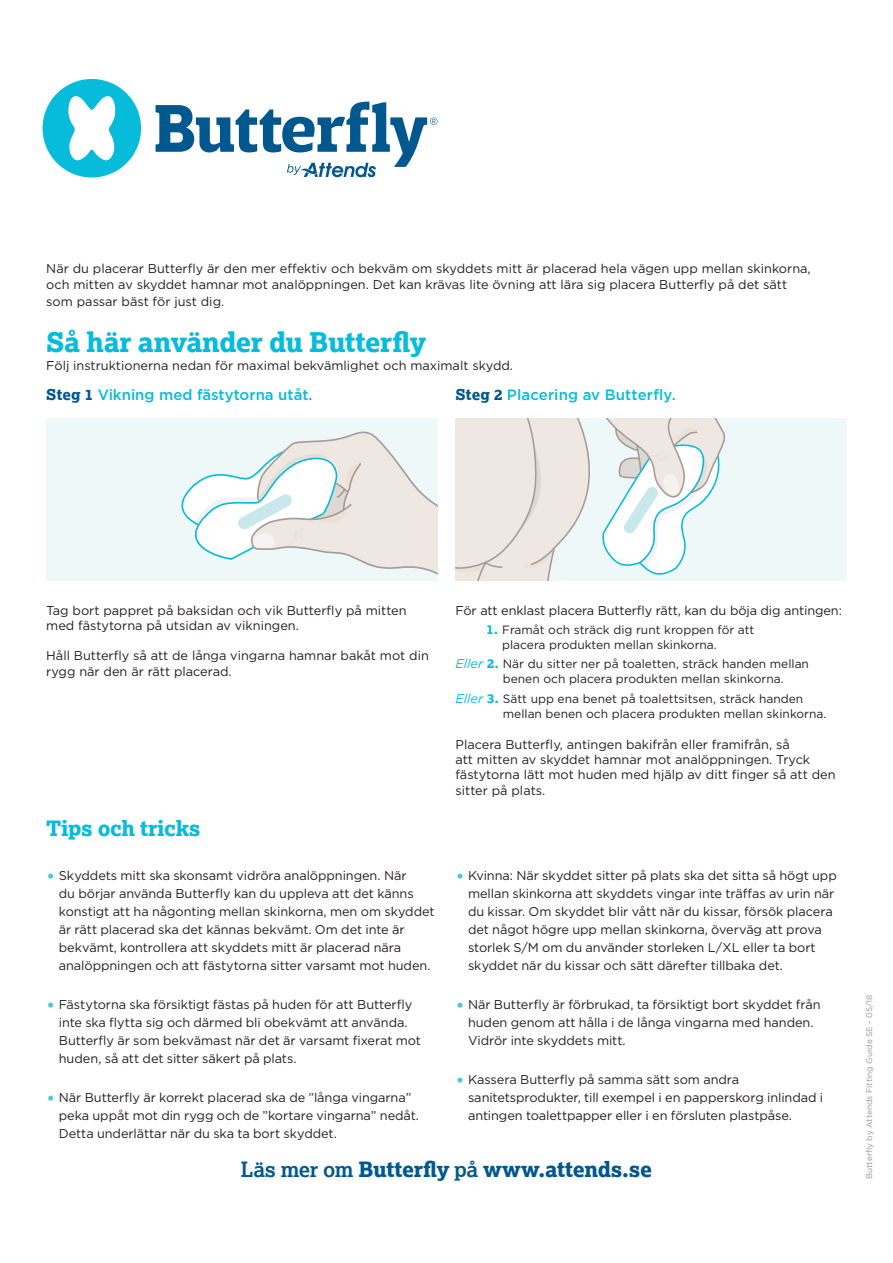
<style>
.page{position:relative;width:893px;height:1263px;background:#fff}
.page>*{position:absolute;margin:0;border:0;box-sizing:border-box;transform-origin:0 0}
.t1{font:800 27px "Lexia";letter-spacing:-.015em;color:#07bbda}
.t2{font:800 21px "Lexia";letter-spacing:-.015em;color:#01588f}
.t3{font:800 21px "Lexia";letter-spacing:-.01em;color:#07bbda}
.t4{font:500 15px "Gotham";color:#07bbda}
.t5{font:12.75px/18px "Gotham";letter-spacing:-.005em;color:#231f20}
.t6{font:12px/15.3px "Gotham";color:#231f20}
.t7{font:8.25px "Gotham";color:#939598}
.s1{font-family:"Lexia";font-weight:800;color:#01588f}
.s2{font-size:19.5px;color:#4fc7e0}
.s3{font-family:"Lexia";font-weight:800;font-size:12.75px;color:#07bbda}
.s4{font-style:italic;font-size:12.75px;color:#07bbda}
.s5{font-weight:700}
</style>
<div class="page">
<svg style="left:43px;top:79px;width:98px;height:98px"></svg>
<svg style="left:156px;top:102px;width:281px;height:75px"></svg>
<div style="left:46px;top:418px;width:391px;height:162px;background:#eef8f9"></div>
<svg style="left:181px;top:431px;width:256px;height:143px"></svg>
<div style="left:455px;top:418px;width:392px;height:162px;background:#eef8f9"></div>
<svg style="left:455px;top:418px;width:271px;height:162px"></svg>
<p class="t5" style="left:46px;top:259px;width:766px;line-height:16.5px">När du placerar Butterfly är den mer effektiv och bekväm om skyddets mitt är placerad hela vägen upp mellan skinkorna, och mitten av skyddet hamnar mot analöppningen. Det kan krävas lite övning att lära sig placera Butterfly på det sätt som passar bäst för just dig.</p>
<h1 class="t1" style="left:46px;top:325px;width:381px">Så här använder du Butterfly</h1>
<p class="t5" style="left:46px;top:356px;width:468px">Följ instruktionerna nedan för maximal bekvämlighet och maximalt skydd.</p>
<p class="t4" style="left:46px;top:385px;width:268px"><span class="s1">Steg 1</span> Vikning med fästytorna utåt.</p>
<p class="t4" style="left:455px;top:385px;width:222px"><span class="s1">Steg 2</span> Placering av Butterfly.</p>
<p class="t5" style="left:46px;top:602px;width:362px;line-height:15.3px">Tag bort pappret på baksidan och vik Butterfly på mitten med fästytorna på utsidan av vikningen.</p>
<p class="t5" style="left:46px;top:648px;width:384px;line-height:15.3px">Håll Butterfly så att de långa vingarna hamnar bakåt mot din rygg när den är rätt placerad.</p>
<h2 class="t3" style="left:46px;top:815px;width:156px">Tips och tricks</h2>
<p class="t5" style="left:59px;top:866px;width:377px;text-indent:-13px"><span class="s2">•</span> Skyddets mitt ska skonsamt vidröra analöppningen. När<br>du börjar använda Butterfly kan du uppleva att det känns konstigt att ha någonting mellan skinkorna, men om skyddet är rätt placerad ska det kännas bekvämt. Om det inte är bekvämt, kontrollera att skyddets mitt är placerad nära analöppningen och att fästytorna sitter varsamt mot huden.</p>
<p class="t5" style="left:59px;top:995px;width:364px;text-indent:-13px"><span class="s2">•</span> Fästytorna ska försiktigt fästas på huden för att Butterfly inte ska flytta sig och därmed bli obekvämt att använda.<br>Butterfly är som bekvämast när det är varsamt fixerat mot huden, så att det sitter säkert på plats.</p>
<p class="t5" style="left:59px;top:1088px;width:362px;text-indent:-13px"><span class="s2">•</span> När Butterfly är korrekt placerad ska de ”långa vingarna” peka uppåt mot din rygg och de ”kortare vingarna” nedåt.<br>Detta underlättar när du ska ta bort skyddet.</p>
<p class="t5" style="left:455px;top:601px;width:388px">För att enklast placera Butterfly rätt, kan du böja dig antingen:</p>
<p class="t6" style="left:502px;top:622px;width:254px;line-height:14.4px;text-indent:-16px"><span class="s3">1.</span> Framåt och sträck dig runt kroppen för att placera produkten mellan skinkorna.</p>
<p class="t6" style="left:503px;top:656px;width:308px;text-indent:-47px"><span class="s4">Eller</span> <span class="s3">2.</span> När du sitter ner på toaletten, sträck handen mellan benen och placera produkten mellan skinkorna.</p>
<p class="t6" style="left:503px;top:691px;width:325px;text-indent:-47px"><span class="s4">Eller</span> <span class="s3">3.</span> Sätt upp ena benet på toalettsitsen, sträck handen mellan benen och placera produkten mellan skinkorna.</p>
<p class="t5" style="left:455px;top:736px;width:382px;line-height:15.3px">Placera Butterfly, antingen bakifrån eller framifrån, så<br>att mitten av skyddet hamnar mot analöppningen. Tryck fästytorna lätt mot huden med hjälp av ditt finger så att den sitter på plats.</p>
<p class="t5" style="left:468px;top:866px;width:370px;text-indent:-13px"><span class="s2">•</span> Kvinna: När skyddet sitter på plats ska det sitta så högt upp mellan skinkorna att skyddets vingar inte träffas av urin när du kissar. Om skyddet blir vått när du kissar, försök placera det något högre upp mellan skinkorna, överväg att prova storlek S/M om du använder storleken L/XL eller ta bort skyddet när du kissar och sätt därefter tillbaka det.</p>
<p class="t5" style="left:468px;top:995px;width:354px;text-indent:-13px"><span class="s2">•</span> När Butterfly är förbrukad, ta försiktigt bort skyddet från huden genom att hålla i de långa vingarna med handen.<br>Vidrör inte skyddets mitt.</p>
<p class="t5" style="left:468px;top:1070px;width:357px;text-indent:-13px"><span class="s2">•</span> Kassera Butterfly på samma sätt som andra sanitetsprodukter, till exempel i en papperskorg inlindad i antingen toalettpapper eller i en försluten plastpåse.</p>
<h2 class="t2" style="left:241px;top:1155px;width:412px"><span class="s5">Läs mer om</span> Butterfly <span class="s5">på</span> www.attends.se</h2>
<p class="t7" style="left:864px;top:1179px;width:186px;rotate:-90deg">Butterfly by Attends Fitting Guide SE - 05/18</p>
</div>
